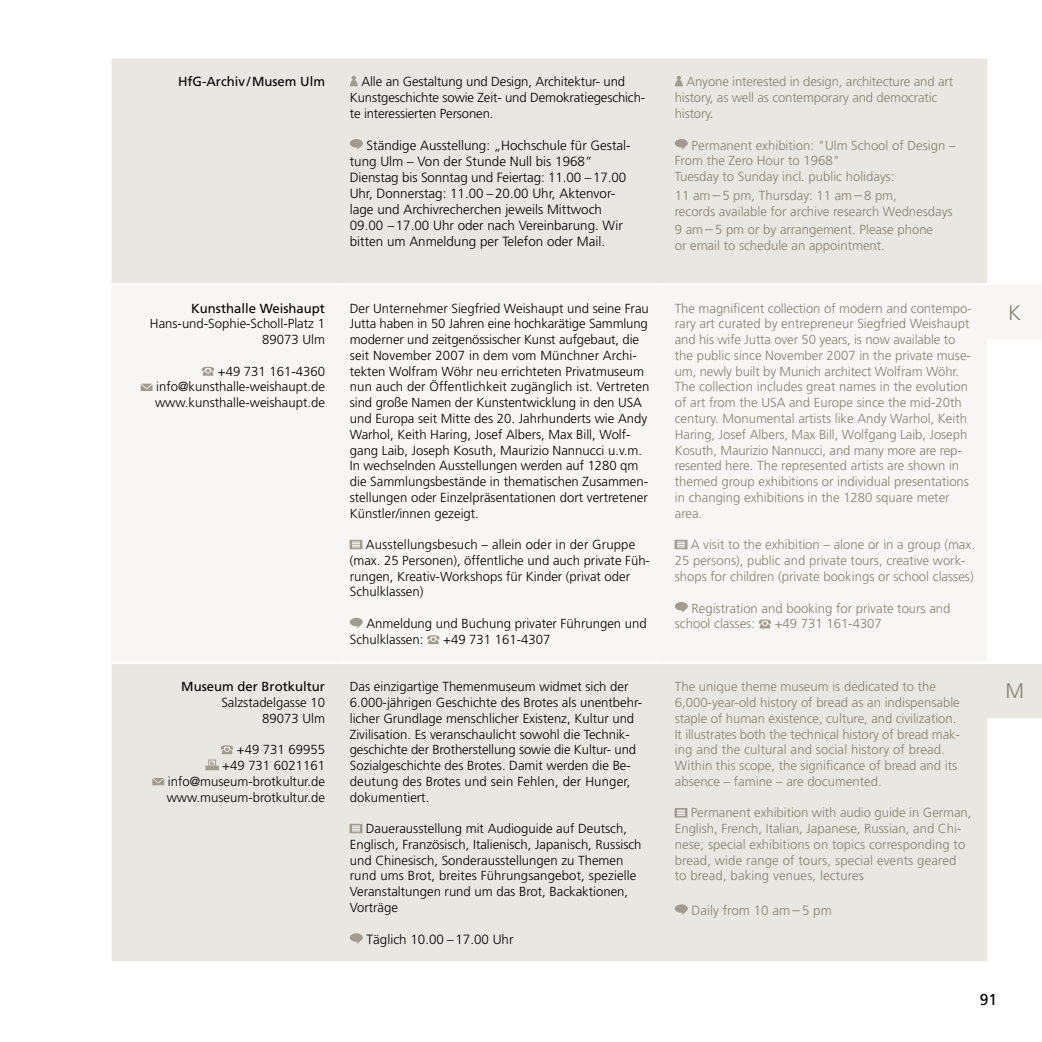
<style>
.page{position:relative;width:1042px;height:1042px;background:#fff}
.page>*{position:absolute;margin:0;border:0;box-sizing:border-box;transform-origin:0 0}
.t1{font:300 21px "Frutiger";color:#868172}
.t2{font:15.75px "Frutiger";color:#000}
.t3{font:300 13.47px/16.1px "Frutiger";color:#000}
.t4{font:300 13.47px "Frutiger";color:#868172}
.t5{font:300 13.12px/15.8px "Frutiger";color:#000}
.t6{font:300 13.12px/15.8px "Frutiger";color:#868172}
.t7{font:13.12px "Frutiger";color:#000}
.s1{font-size:13.12px}
.s2{font-size:15.75px}
</style>
<div class="page">
<div style="left:112px;top:58px;width:875px;height:903px;background:#e9e7e2"></div>
<div style="left:112px;top:286px;width:875px;height:375px;background:#f7f6f5"></div>
<hr style="left:112px;top:283px;width:225px;height:3px;background:#fff">
<hr style="left:337px;top:283px;width:325px;height:3px;background:#fff">
<hr style="left:662px;top:283px;width:325px;height:3px;background:#fff">
<hr style="left:112px;top:661px;width:225px;height:3px;background:#fff">
<hr style="left:337px;top:661px;width:325px;height:3px;background:#fff">
<hr style="left:662px;top:661px;width:325px;height:3px;background:#fff">
<svg style="left:350px;top:76px;width:8px;height:10px"></svg>
<div style="left:350px;top:139px;width:13px;height:8px;background:#a09b8e;border-radius:50%"></div>
<svg style="left:356px;top:146px;width:5px;height:4px"></svg>
<svg style="left:675px;top:76px;width:8px;height:10px"></svg>
<div style="left:675px;top:139px;width:13px;height:8px;background:#a09b8e;border-radius:50%"></div>
<svg style="left:681px;top:146px;width:5px;height:4px"></svg>
<svg style="left:199px;top:367px;width:18px;height:9px"></svg>
<svg style="left:141px;top:384px;width:12px;height:7px"></svg>
<svg style="left:350px;top:540px;width:12px;height:9px"></svg>
<svg style="left:352px;top:542px;width:8px;height:5px"></svg>
<div style="left:350px;top:618px;width:13px;height:8px;background:#a09b8e;border-radius:50%"></div>
<svg style="left:424px;top:635px;width:19px;height:9px"></svg>
<svg style="left:675px;top:540px;width:12px;height:9px"></svg>
<svg style="left:677px;top:542px;width:8px;height:5px"></svg>
<div style="left:675px;top:602px;width:13px;height:8px;background:#a09b8e;border-radius:50%"></div>
<svg style="left:681px;top:609px;width:5px;height:4px"></svg>
<svg style="left:755px;top:619px;width:19px;height:9px"></svg>
<svg style="left:217px;top:745px;width:19px;height:9px"></svg>
<hr style="left:206px;top:766px;width:13px;height:4px;background:#a09b8e">
<div style="left:208px;top:760px;width:8px;height:6px;border:1px solid #a09b8e"></div>
<svg style="left:210px;top:762px;width:4px;height:3px"></svg>
<svg style="left:152px;top:778px;width:12px;height:7px"></svg>
<svg style="left:350px;top:824px;width:12px;height:9px"></svg>
<svg style="left:352px;top:826px;width:8px;height:5px"></svg>
<div style="left:350px;top:933px;width:13px;height:9px;background:#a09b8e;border-radius:50%"></div>
<svg style="left:356px;top:941px;width:5px;height:3px"></svg>
<div style="left:675px;top:808px;width:12px;height:9px;background:#a09b8e;border:1px solid #a09b8e"></div>
<svg style="left:677px;top:810px;width:8px;height:6px"></svg>
<div style="left:675px;top:904px;width:13px;height:9px;background:#a09b8e;border-radius:50%"></div>
<svg style="left:681px;top:912px;width:5px;height:3px"></svg>
<div style="left:987px;top:285px;width:55px;height:54px;background:#f7f6f5"></div>
<div style="left:987px;top:664px;width:55px;height:54px;background:#e9e7e2"></div>
<p class="t7" style="left:178px;top:73px;width:148px">HfG-Archiv /Musem Ulm</p>
<p class="t5" style="left:350px;top:74px;width:297px;text-indent:12px">Alle an Gestaltung und Design, Architektur- und<br>Kunstgeschichte sowie Zeit- und Demokratiegeschich&shy;te interessierten Personen.</p>
<p class="t3" style="left:350px;top:137px;width:282px;text-indent:17px">Ständige Ausstellung: „Hochschule für Gestal&shy;tung Ulm – Von der Stunde Null bis 1968” Dienstag bis Sonntag und Feiertag: 11.00 <span class="s1">–</span>17.00<br>Uhr, Donnerstag: 11.00 <span class="s1">–</span>20.00 Uhr, Aktenvor&shy;lage und Archivrecherchen jeweils Mittwoch 09.00 <span class="s1">–</span>17.00 Uhr oder nach Vereinbarung. Wir bitten um Anmeldung per Telefon oder Mail.</p>
<p class="t7" style="left:191px;top:300px;width:135px">Kunsthalle Weishaupt</p>
<p class="t5" style="left:150px;top:316px;width:177px;text-align:right">Hans-und-Sophie-Scholl-Platz 1<br>89073 Ulm</p>
<p class="t5" style="left:155px;top:363px;width:171px;text-align:justify;text-indent:63px">+49 731 161-4360 info@kunsthalle-weishaupt.de www.kunsthalle-weishaupt.de</p>
<p class="t7" style="left:181px;top:679px;width:145px">Museum der Brotkultur</p>
<p class="t5" style="left:221px;top:695px;width:105px;text-align:right">Salzstadelgasse 10<br>89073 Ulm</p>
<p class="t5" style="left:167px;top:742px;width:160px;text-align:right">+49 731 69955<br>+49 731 6021161 info@museum-brotkultur.de www.museum-brotkultur.de</p>
<p class="t5" style="left:350px;top:300px;width:301px">Der Unternehmer Siegfried Weishaupt und seine Frau Jutta haben in 50 Jahren eine hochkarätige Sammlung moderner und zeitgenössischer Kunst aufgebaut, die seit November 2007 in dem vom Münchner Archi&shy;tekten Wolfram Wöhr neu errichteten Privatmuseum nun auch der Öffentlichkeit zugänglich ist. Vertreten sind große Namen der Kunstentwicklung in den USA und Europa seit Mitte des 20. Jahrhunderts wie Andy Warhol, Keith Haring, Josef Albers, Max Bill, Wolf&shy;gang Laib, Joseph Kosuth, Maurizio Nannucci u.v.m.<br>In wechselnden Ausstellungen werden auf 1280 qm die Sammlungsbestände in thematischen Zusammen&shy;stellungen oder Einzelpräsentationen dort vertretener Künstler/innen gezeigt.</p>
<p class="t5" style="left:350px;top:537px;width:302px;text-indent:16px">Ausstellungsbesuch – allein oder in der Gruppe (max. 25 Personen), öffentliche und auch private Füh&shy;rungen, Kreativ-Workshops für Kinder (privat oder Schulklassen)</p>
<p class="t5" style="left:350px;top:616px;width:298px;text-indent:17px">Anmeldung und Buchung privater Führungen und<br>Schulklassen:</p>
<p class="t5" style="left:443px;top:632px;width:109px">+49 731 161-4307</p>
<p class="t5" style="left:350px;top:679px;width:294px">Das einzigartige Themenmuseum widmet sich der 6.000-jährigen Geschichte des Brotes als unentbehr&shy;licher Grundlage menschlicher Existenz, Kultur und Zivilisation. Es veranschaulicht sowohl die Technik&shy;geschichte der Brotherstellung sowie die Kultur- und Sozialgeschichte des Brotes. Damit werden die Be&shy;deutung des Brotes und sein Fehlen, der Hunger, dokumentiert.</p>
<p class="t5" style="left:350px;top:821px;width:293px;text-indent:16px">Dauerausstellung mit Audioguide auf Deutsch, Englisch, Französisch, Italienisch, Japanisch, Russisch und Chinesisch, Sonderausstellungen zu Themen rund ums Brot, breites Führungsangebot, spezielle Veranstaltungen rund um das Brot, Backaktionen, Vorträge</p>
<p class="t3" style="left:366px;top:931px;width:148px">Täglich 10.00 <span class="s1">–</span>17.00 Uhr</p>
<p class="t6" style="left:675px;top:74px;width:280px;text-indent:12px">Anyone interested in design, architecture and art history, as well as contemporary and democratic history.</p>
<p class="t6" style="left:675px;top:137px;width:282px;text-indent:17px">Permanent exhibition: "Ulm School of Design –<br>From the Zero Hour to 1968"<br>Tuesday to Sunday incl. public holidays:</p>
<p class="t6" style="left:675px;top:188px;width:279px">11 am <span class="s2">–</span> 5 pm, Thursday: 11 am <span class="s2">–</span> 8 pm,<br>records available for archive research Wednesdays</p>
<p class="t6" style="left:675px;top:222px;width:260px">9 am <span class="s2">–</span> 5 pm or by arrangement. Please phone or email to schedule an appointment.</p>
<p class="t6" style="left:675px;top:300px;width:298px">The magnificent collection of modern and contempo&shy;rary art curated by entrepreneur Siegfried Weishaupt and his wife Jutta over 50 years, is now available to the public since November 2007 in the private muse&shy;um, newly built by Munich architect Wolfram Wöhr.<br>The collection includes great names in the evolution of art from the USA and Europe since the mid-20th century. Monumental artists like Andy Warhol, Keith Haring, Josef Albers, Max Bill, Wolfgang Laib, Joseph Kosuth, Maurizio Nannucci, and many more are rep&shy;resented here. The represented artists are shown in themed group exhibitions or individual presentations in changing exhibitions in the 1280 square meter area.</p>
<p class="t6" style="left:675px;top:537px;width:302px;text-indent:16px">A visit to the exhibition – alone or in a group (max.<br>25 persons), public and private tours, creative work&shy;shops for children (private bookings or school classes)</p>
<p class="t6" style="left:675px;top:600px;width:277px;text-indent:17px">Registration and booking for private tours and school classes:</p>
<p class="t6" style="left:775px;top:616px;width:109px">+49 731 161-4307</p>
<p class="t6" style="left:675px;top:679px;width:287px">The unique theme museum is dedicated to the 6,000-year-old history of bread as an indispensable staple of human existence, culture, and civilization.<br>It illustrates both the technical history of bread mak&shy;ing and the cultural and social history of bread.<br>Within this scope, the significance of bread and its absence – famine – are documented.</p>
<p class="t6" style="left:675px;top:805px;width:298px;text-indent:16px">Permanent exhibition with audio guide in German, English, French, Italian, Japanese, Russian, and Chi&shy;nese; special exhibitions on topics corresponding to bread, wide range of tours, special events geared to bread, baking venues, lectures</p>
<p class="t4" style="left:691px;top:902px;width:142px">Daily from 10 am <span class="s2">–</span> 5 pm</p>
<h1 class="t1" style="left:1008px;top:301px;width:14px">K</h1>
<h1 class="t1" style="left:1005px;top:679px;width:20px">M</h1>
<p class="t2" style="left:980px;top:990px;width:19px">91</p>
</div>
